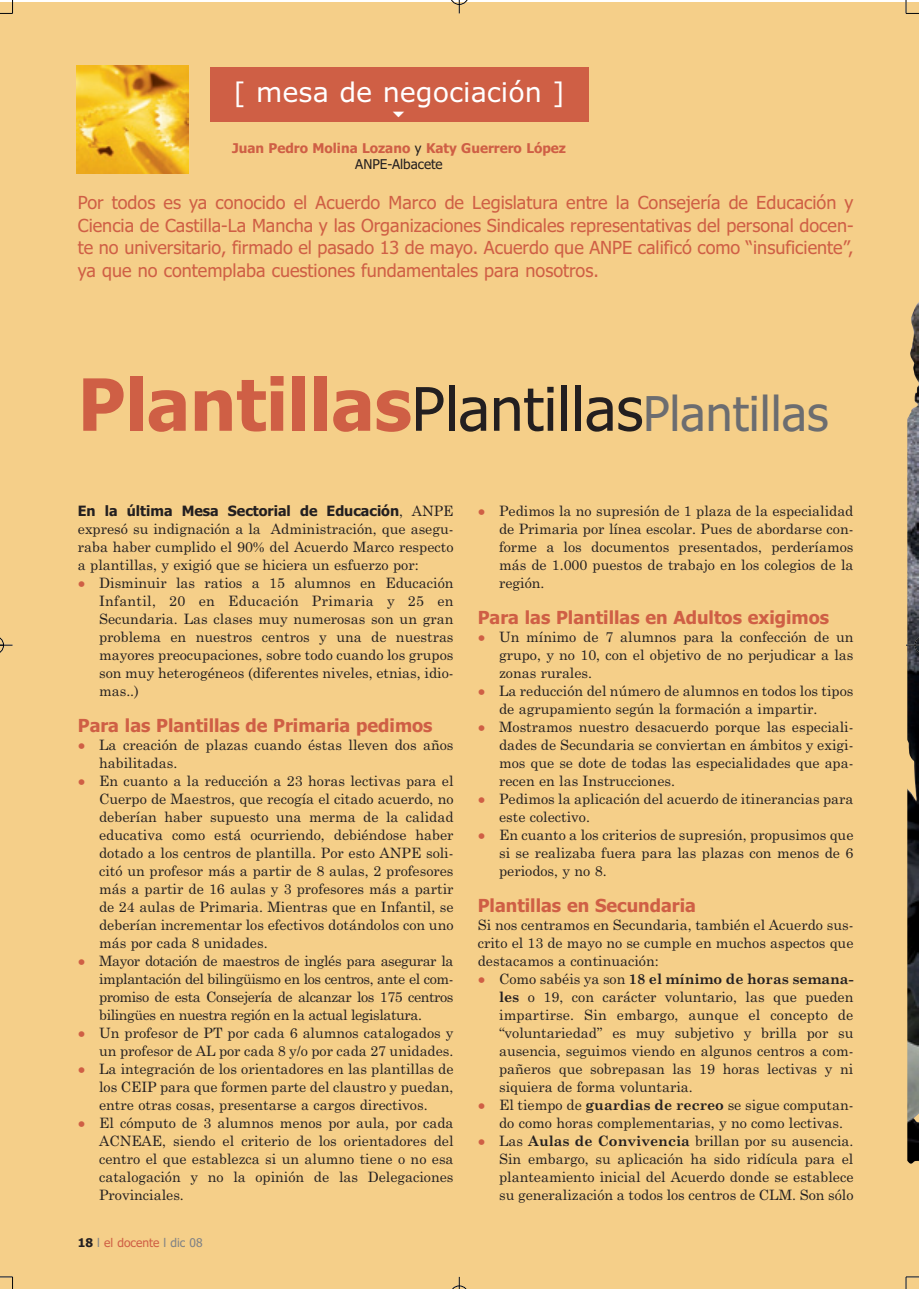
<style>
.page{position:relative;width:919px;height:1289px;background:#fff}
.page>*{position:absolute;margin:0;border:0;box-sizing:border-box;transform-origin:0 0}
.t1{font:700 72px "Tahoma";color:#cf5f45}
.t2{font:27px "Verdana";color:#fff}
.t3{font:18px/22.5px "Tahoma";color:#cf5f45;text-align:justify}
.t4{font:700 18px "Tahoma";color:#cf5f45}
.t5{font:14.25px/18px "Century Schoolbook";color:#231f20;text-align:justify}
.t6{font:700 14.25px "Tahoma";color:#231f20}
.t7{font:700 13.5px/16.2px "Tahoma";color:#cf5f45;text-align:center}
.t8{font:12px "Tahoma";color:#cf5f45}
.s1{font-weight:400;color:#231f20}
.s2{font-weight:400;font-size:60px;color:#231f20}
.s3{font-weight:400;font-size:48px;color:#6c6d70}
.s4{font-family:"Century Schoolbook";font-weight:400}
.s5{font-family:"Tahoma";font-weight:700;font-size:12px;color:#cf5f45}
.s6{font-weight:700;color:#231f20}
.s7{color:#808285}
.s8{font-weight:700}
</style>
<div class="page">
<div style="left:0;top:3px;width:918px;height:1285px;background:#f5cf89"></div>
<div style="left:210px;top:67px;width:378px;height:54px;background:#cf5f45"></div>
<img style="left:76px;top:66px;width:112px;height:108px">
<img style="left:907px;top:303px;width:11px;height:497px">
<svg style="left:0;top:0;width:13px;height:14px"></svg>
<svg style="left:905px;top:0;width:13px;height:14px"></svg>
<svg style="left:0;top:1276px;width:13px;height:12px"></svg>
<svg style="left:905px;top:1276px;width:13px;height:12px"></svg>
<svg style="left:450px;top:0;width:18px;height:13px"></svg>
<svg style="left:453px;top:1276px;width:13px;height:12px"></svg>
<svg style="left:0;top:637px;width:13px;height:16px"></svg>
<svg style="left:906px;top:635px;width:12px;height:19px"></svg>
<h2 class="t2" style="left:233px;top:81px;width:332px">[ mesa de negociación ]</h2>
<p class="t7" style="left:232px;top:141px;width:335px">Juan Pedro Molina Lozano <span class="s1">y</span> Katy Guerrero López<br><span class="s1">ANPE-Albacete</span></p>
<p class="t3" style="left:78px;top:193px;width:777px">Por todos es ya conocido el Acuerdo Marco de Legislatura entre la Consejería de Educación y Ciencia de Castilla-La Mancha y las Organizaciones Sindicales representativas del personal docen&shy;te no universitario, firmado el pasado 13 de mayo. Acuerdo que ANPE calificó como “insuficiente”, ya que no contemplaba cuestiones fundamentales para nosotros.</p>
<h1 class="t1" style="left:78px;top:376px;width:752px">Plantillas<span class="s2">Plantillas</span><span class="s3">Plantillas</span></h1>
<p class="t6" style="left:78px;top:505px;width:377px">En la última Mesa Sectorial de Educación<span class="s4">, ANPE</span></p>
<p class="t5" style="left:78px;top:521px;width:377px">expresó su indignación a la Administración, que asegu&shy;raba haber cumplido el 90% del Acuerdo Marco respecto a plantillas, y exigió que se hiciera un esfuerzo por:</p>
<p class="t5" style="left:99px;top:575px;width:356px;text-indent:-21px"><span class="s5">•</span> Disminuir las ratios a 15 alumnos en Educación Infantil, 20 en Educación Primaria y 25 en Secundaria. Las clases muy numerosas son un gran problema en nuestros centros y una de nuestras mayores preocupaciones, sobre todo cuando los grupos son muy heterogéneos (diferentes niveles, etnias, idio&shy;mas..)</p>
<p class="t4" style="left:78px;top:718px;width:356px">Para las Plantillas de Primaria pedimos</p>
<p class="t5" style="left:99px;top:737px;width:356px;text-indent:-21px"><span class="s5">•</span> La creación de plazas cuando éstas lleven dos años habilitadas.</p>
<p class="t5" style="left:99px;top:773px;width:356px;text-indent:-21px"><span class="s5">•</span> En cuanto a la reducción a 23 horas lectivas para el Cuerpo de Maestros, que recogía el citado acuerdo, no deberían haber supuesto una merma de la calidad educativa como está ocurriendo, debiéndose haber dotado a los centros de plantilla. Por esto ANPE soli&shy;citó un profesor más a partir de 8 aulas, 2 profesores más a partir de 16 aulas y 3 profesores más a partir de 24 aulas de Primaria. Mientras que en Infantil, se deberían incrementar los efectivos dotándolos con uno más por cada 8 unidades.</p>
<p class="t5" style="left:99px;top:953px;width:356px;text-indent:-21px"><span class="s5">•</span> Mayor dotación de maestros de inglés para asegurar la implantación del bilingüismo en los centros, ante el com&shy;promiso de esta Consejería de alcanzar los 175 centros bilingües en nuestra región en la actual legislatura.</p>
<p class="t5" style="left:78px;top:1025px;width:377px;text-align:right"><span class="s5">•</span> Un profesor de PT por cada 6 alumnos catalogados y un profesor de AL por cada 8 y/o por cada 27 unidades.</p>
<p class="t5" style="left:99px;top:1061px;width:356px;text-indent:-21px"><span class="s5">•</span> La integración de los orientadores en las plantillas de los CEIP para que formen parte del claustro y puedan, entre otras cosas, presentarse a cargos directivos.</p>
<p class="t5" style="left:99px;top:1115px;width:356px;text-indent:-21px"><span class="s5">•</span> El cómputo de 3 alumnos menos por aula, por cada ACNEAE, siendo el criterio de los orientadores del centro el que establezca si un alumno tiene o no esa catalogación y no la opinión de las Delegaciones Provinciales.</p>
<p class="t8" style="left:78px;top:1237px;width:126px"><span class="s6">18</span> <span class="s7">l</span> el docente <span class="s7">l dic 08</span></p>
<p class="t5" style="left:499px;top:503px;width:356px;text-indent:-21px"><span class="s5">•</span> Pedimos la no supresión de 1 plaza de la especialidad de Primaria por línea escolar. Pues de abordarse con&shy;forme a los documentos presentados, perderíamos más de 1.000 puestos de trabajo en los colegios de la región.</p>
<p class="t4" style="left:478px;top:610px;width:353px">Para las Plantillas en Adultos exigimos</p>
<p class="t5" style="left:499px;top:629px;width:356px;text-indent:-21px"><span class="s5">•</span> Un mínimo de 7 alumnos para la confección de un grupo, y no 10, con el objetivo de no perjudicar a las zonas rurales.</p>
<p class="t5" style="left:499px;top:683px;width:356px;text-indent:-21px"><span class="s5">•</span> La reducción del número de alumnos en todos los tipos de agrupamiento según la formación a impartir.</p>
<p class="t5" style="left:499px;top:719px;width:356px;text-indent:-21px"><span class="s5">•</span> Mostramos nuestro desacuerdo porque las especiali&shy;dades de Secundaria se conviertan en ámbitos y exigi&shy;mos que se dote de todas las especialidades que apa&shy;recen en las Instrucciones.</p>
<p class="t5" style="left:499px;top:791px;width:356px;text-indent:-21px"><span class="s5">•</span> Pedimos la aplicación del acuerdo de itinerancias para este colectivo.</p>
<p class="t5" style="left:499px;top:827px;width:356px;text-indent:-21px"><span class="s5">•</span> En cuanto a los criterios de supresión, propusimos que si se realizaba fuera para las plazas con menos de 6 periodos, y no 8.</p>
<p class="t4" style="left:478px;top:898px;width:219px">Plantillas en Secundaria</p>
<p class="t5" style="left:478px;top:917px;width:377px">Si nos centramos en Secundaria, también el Acuerdo sus&shy;crito el 13 de mayo no se cumple en muchos aspectos que destacamos a continuación:</p>
<p class="t5" style="left:499px;top:971px;width:356px;text-indent:-21px"><span class="s5">•</span> Como sabéis ya son <span class="s8">18 el mínimo de horas semana&shy;les</span> o 19, con carácter voluntario, las que pueden impartirse. Sin embargo, aunque el concepto de “voluntariedad” es muy subjetivo y brilla por su ausencia, seguimos viendo en algunos centros a com&shy;pañeros que sobrepasan las 19 horas lectivas y ni siquiera de forma voluntaria.</p>
<p class="t5" style="left:499px;top:1097px;width:356px;text-indent:-21px"><span class="s5">•</span> El tiempo de <span class="s8">guardias de recreo</span> se sigue computan&shy;do como horas complementarias, y no como lectivas.</p>
<p class="t5" style="left:499px;top:1133px;width:356px;text-indent:-21px"><span class="s5">•</span> Las <span class="s8">Aulas de Convivencia</span> brillan por su ausencia.<br>Sin embargo, su aplicación ha sido ridícula para el planteamiento inicial del Acuerdo donde se establece su generalización a todos los centros de CLM. Son sólo</p>
</div>
